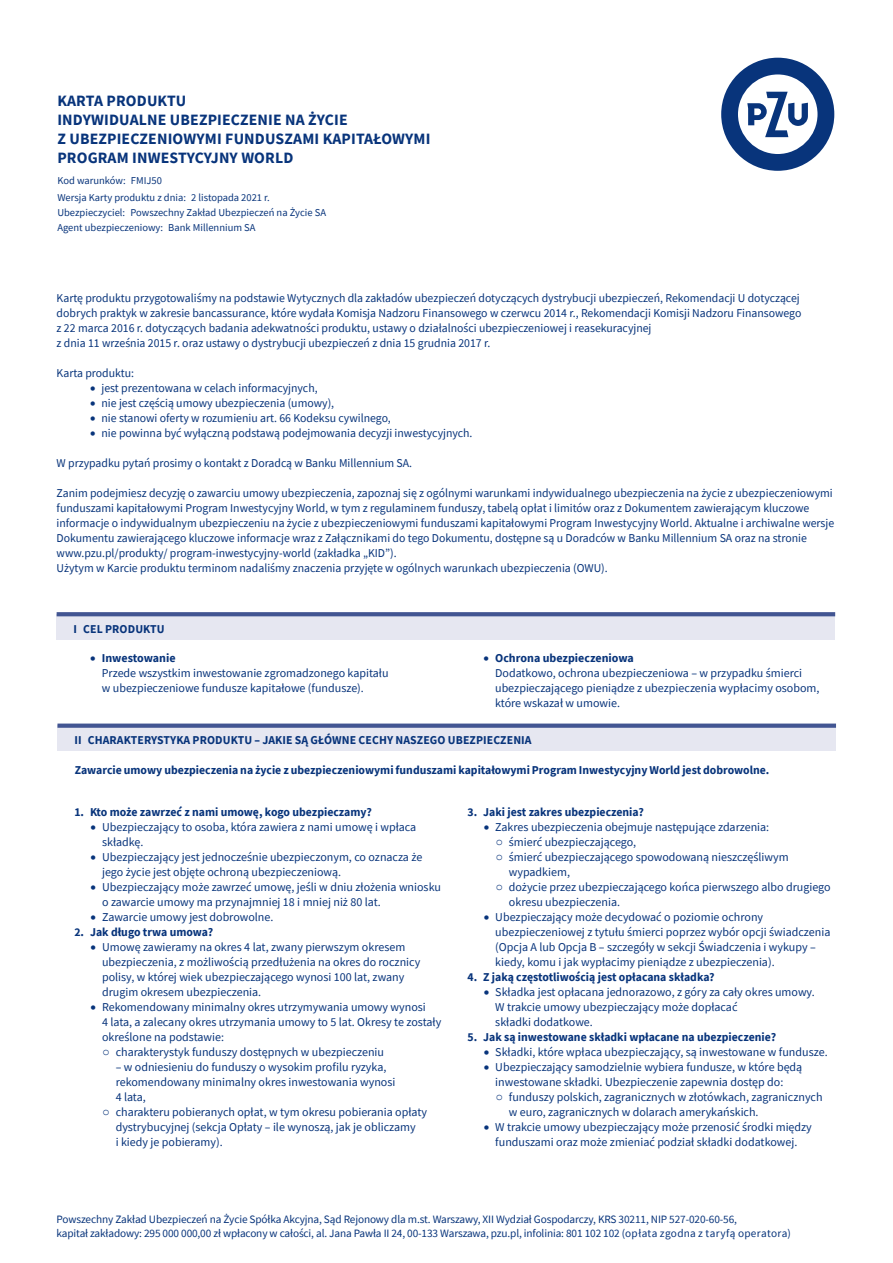
<style>
.page{position:relative;width:893px;height:1263px;background:#fff}
.page>*{position:absolute;margin:0;border:0;box-sizing:border-box;transform-origin:0 0}
.t1{font:700 15.75px/18.9px "Source Sans Pro";letter-spacing:.01em;color:#08347b}
._8_5_10_NORMAL2__KAR{font:12px/15px "Source Sans Pro";color:#08347b}
._8_10_5_NORMAL_KARTA{font:12px/15px "Source Sans Pro";color:#08347b}
._8_5_10_NORMAL2__TAB{font:12px/15px "Source Sans Pro";color:#08347b}
._8_10_5_NORMAL_KARTA-2{font:700 12px "Source Sans Pro";color:#08347b}
._8_5_NAGŁÓWKI{font:700 12px "Source Sans Pro";letter-spacing:.01em;color:#08347b}
.t2{font:11.25px/13.5px "Source Sans Pro";letter-spacing:-.01em;color:#08347b}
.t3{font:10.5px/17px "Source Sans Pro";color:#08347b}
.s1{font-weight:700}
.s2{font-family:"Courier New"}
</style>
<div class="page">
<svg style="left:721px;top:58px;width:113px;height:113px"></svg>
<div style="left:57px;top:726px;width:779px;height:25px;background:#e6e7f1"></div>
<div style="left:57px;top:723px;width:779px;height:5px;background:#425592"></div>
<div style="left:57px;top:614px;width:778px;height:26px;background:#e6e7f1"></div>
<svg style="left:57px;top:612px;width:778px;height:4px;background:#485b95"></svg>
<h1 class="t1" style="left:57px;top:91px;width:375px">KARTA PRODUKTU<br>INDYWIDUALNE UBEZPIECZENIE NA ŻYCIE<br>Z UBEZPIECZENIOWYMI FUNDUSZAMI KAPITAŁOWYMI<br>PROGRAM INWESTYCYJNY WORLD</h1>
<p class="t3" style="left:57px;top:172px;width:214px">Kod warunków: FMIJ50<br>Wersja Karty produktu z dnia: 2 listopada 2021 r.</p>
<p class="t3" style="left:57px;top:205px;width:270px;line-height:14.9px">Ubezpieczyciel: Powszechny Zakład Ubezpieczeń na Życie SA<br>Agent ubezpieczeniowy: Bank Millennium SA</p>
<p class="_8_10_5_NORMAL_KARTA" style="left:57px;top:291px;width:746px">Kartę produktu przygotowaliśmy na podstawie Wytycznych dla zakładów ubezpieczeń dotyczących dystrybucji ubezpieczeń, Rekomendacji U dotyczącej dobrych praktyk w zakresie bancassurance, które wydała Komisja Nadzoru Finansowego w czerwcu 2014 r., Rekomendacji Komisji Nadzoru Finansowego z 22 marca 2016 r. dotyczących badania adekwatności produktu, ustawy o działalności ubezpieczeniowej i reasekuracyjnej<br>z dnia 11 września 2015 r. oraz ustawy o dystrybucji ubezpieczeń z dnia 15 grudnia 2017 r.</p>
<p class="_8_10_5_NORMAL_KARTA" style="left:57px;top:366px;width:79px">Karta produktu:</p>
<p class="_8_10_5_NORMAL_KARTA" style="left:90px;top:381px;width:229px">• jest prezentowana w celach informacyjnych,</p>
<p class="_8_10_5_NORMAL_KARTA" style="left:90px;top:396px;width:245px">• nie jest częścią umowy ubezpieczenia (umowy),</p>
<p class="_8_10_5_NORMAL_KARTA" style="left:90px;top:411px;width:302px">• nie stanowi oferty w rozumieniu art. 66 Kodeksu cywilnego,</p>
<p class="_8_10_5_NORMAL_KARTA" style="left:90px;top:426px;width:384px">• nie powinna być wyłączną podstawą podejmowania decyzji inwestycyjnych.</p>
<p class="_8_10_5_NORMAL_KARTA" style="left:57px;top:456px;width:357px">W przypadku pytań prosimy o kontakt z Doradcą w Banku Millennium SA.</p>
<p class="_8_10_5_NORMAL_KARTA" style="left:57px;top:486px;width:779px">Zanim podejmiesz decyzję o zawarciu umowy ubezpieczenia, zapoznaj się z ogólnymi warunkami indywidualnego ubezpieczenia na życie z ubezpieczeniowymi funduszami kapitałowymi Program Inwestycyjny World, w tym z regulaminem funduszy, tabelą opłat i limitów oraz z Dokumentem zawierającym kluczowe informacje o indywidualnym ubezpieczeniu na życie z ubezpieczeniowymi funduszami kapitałowymi Program Inwestycyjny World. Aktualne i archiwalne wersje Dokumentu zawierającego kluczowe informacje wraz z Załącznikami do tego Dokumentu, dostępne są u Doradców w Banku Millennium SA oraz na stronie www.pzu.pl/produkty/ program-inwestycyjny-world (zakładka „KID”).</p>
<p class="_8_10_5_NORMAL_KARTA" style="left:57px;top:561px;width:553px">Użytym w Karcie produktu terminom nadaliśmy znaczenia przyjęte w ogólnych warunkach ubezpieczenia (OWU).</p>
<p class="_8_5_NAGŁÓWKI" style="left:74px;top:620px;width:93px">I CEL PRODUKTU</p>
<p class="_8_5_10_NORMAL2__KAR" style="left:102px;top:650px;width:288px;text-indent:-12px">• <span class="s1">Inwestowanie<br></span>Przede wszystkim inwestowanie zgromadzonego kapitału w ubezpieczeniowe fundusze kapitałowe (fundusze).</p>
<p class="_8_5_10_NORMAL2__KAR" style="left:495px;top:650px;width:326px;text-indent:-12px">• <span class="s1">Ochrona ubezpieczeniowa<br></span>Dodatkowo, ochrona ubezpieczeniowa – w przypadku śmierci ubezpieczającego pieniądze z ubezpieczenia wypłacimy osobom, które wskazał w umowie.</p>
<p class="_8_5_NAGŁÓWKI" style="left:74px;top:732px;width:459px">II CHARAKTERYSTYKA PRODUKTU – JAKIE SĄ GŁÓWNE CECHY NASZEGO UBEZPIECZENIA</p>
<p class="_8_10_5_NORMAL_KARTA-2" style="left:75px;top:762px;width:696px">Zawarcie umowy ubezpieczenia na życie z ubezpieczeniowymi funduszami kapitałowymi Program Inwestycyjny World jest dobrowolne.</p>
<p class="_8_10_5_NORMAL_KARTA-2" style="left:74px;top:804px;width:299px">1. Kto może zawrzeć z nami umowę, kogo ubezpieczamy?</p>
<p class="_8_5_10_NORMAL2__KAR" style="left:102px;top:819px;width:316px;text-indent:-12px">• Ubezpieczający to osoba, która zawiera z nami umowę i wpłaca składkę.</p>
<p class="_8_5_10_NORMAL2__KAR" style="left:102px;top:849px;width:322px;text-indent:-12px">• Ubezpieczający jest jednocześnie ubezpieczonym, co oznacza że jego życie jest objęte ochroną ubezpieczeniową.</p>
<p class="_8_5_10_NORMAL2__KAR" style="left:102px;top:879px;width:340px;text-indent:-12px">• Ubezpieczający może zawrzeć umowę, jeśli w dniu złożenia wniosku o zawarcie umowy ma przynajmniej 18 i mniej niż 80 lat.</p>
<p class="_8_5_10_NORMAL2__KAR" style="left:91px;top:909px;width:184px">• Zawarcie umowy jest dobrowolne.</p>
<p class="_8_10_5_NORMAL_KARTA-2" style="left:74px;top:924px;width:140px">2. Jak długo trwa umowa?</p>
<p class="_8_5_10_NORMAL2__KAR" style="left:102px;top:939px;width:320px;text-indent:-12px">• Umowę zawieramy na okres 4 lat, zwany pierwszym okresem ubezpieczenia, z możliwością przedłużenia na okres do rocznicy polisy, w której wiek ubezpieczającego wynosi 100 lat, zwany drugim okresem ubezpieczenia.</p>
<p class="_8_5_10_NORMAL2__KAR" style="left:102px;top:999px;width:341px;text-indent:-12px">• Rekomendowany minimalny okres utrzymywania umowy wynosi<br>4 lata, a zalecany okres utrzymania umowy to 5 lat. Okresy te zostały określone na podstawie:</p>
<p class="_8_5_10_NORMAL2__TAB" style="left:102px;top:1044px;width:283px"><span class="s2">o</span> charakterystyk funduszy dostępnych w ubezpieczeniu</p>
<p class="_8_5_10_NORMAL2__TAB" style="left:116px;top:1059px;width:281px">– w odniesieniu do funduszy o wysokim profilu ryzyka, rekomendowany minimalny okres inwestowania wynosi<br>4 lata,</p>
<p class="_8_5_10_NORMAL2__TAB" style="left:116px;top:1104px;width:313px;text-indent:-13px"><span class="s2">o</span> charakteru pobieranych opłat, w tym okresu pobierania opłaty dystrybucyjnej (sekcja Opłaty – ile wynoszą, jak je obliczamy<br>i kiedy je pobieramy).</p>
<p class="_8_10_5_NORMAL_KARTA-2" style="left:468px;top:804px;width:178px">3. Jaki jest zakres ubezpieczenia?</p>
<p class="_8_5_10_NORMAL2__KAR" style="left:484px;top:819px;width:287px">• Zakres ubezpieczenia obejmuje następujące zdarzenia:</p>
<p class="_8_5_10_NORMAL2__TAB" style="left:496px;top:834px;width:142px"><span class="s2">o</span> śmierć ubezpieczającego,</p>
<p class="_8_5_10_NORMAL2__TAB" style="left:509px;top:849px;width:281px;text-indent:-13px"><span class="s2">o</span> śmierć ubezpieczającego spowodowaną nieszczęśliwym wypadkiem,</p>
<p class="_8_5_10_NORMAL2__TAB" style="left:509px;top:879px;width:323px;text-indent:-13px"><span class="s2">o</span> dożycie przez ubezpieczającego końca pierwszego albo drugiego okresu ubezpieczenia.</p>
<p class="_8_5_10_NORMAL2__KAR" style="left:495px;top:909px;width:337px;text-indent:-12px">• Ubezpieczający może decydować o poziomie ochrony ubezpieczeniowej z tytułu śmierci poprzez wybór opcji świadczenia (Opcja A lub Opcja B – szczegóły w sekcji Świadczenia i wykupy – kiedy, komu i jak wypłacimy pieniądze z ubezpieczenia).</p>
<p class="_8_10_5_NORMAL_KARTA-2" style="left:468px;top:969px;width:248px">4. Z jaką częstotliwością jest opłacana składka?</p>
<p class="_8_5_10_NORMAL2__KAR" style="left:495px;top:984px;width:321px;text-indent:-12px">• Składka jest opłacana jednorazowo, z góry za cały okres umowy.<br>W trakcie umowy ubezpieczający może dopłacać<br>składki dodatkowe.</p>
<p class="_8_10_5_NORMAL_KARTA-2" style="left:468px;top:1029px;width:310px">5. Jak są inwestowane składki wpłacane na ubezpieczenie?</p>
<p class="_8_5_10_NORMAL2__KAR" style="left:484px;top:1044px;width:345px">• Składki, które wpłaca ubezpieczający, są inwestowane w fundusze.</p>
<p class="_8_5_10_NORMAL2__KAR" style="left:495px;top:1059px;width:309px;text-indent:-12px">• Ubezpieczający samodzielnie wybiera fundusze, w które będą inwestowane składki. Ubezpieczenie zapewnia dostęp do:</p>
<p class="_8_5_10_NORMAL2__TAB" style="left:509px;top:1089px;width:315px;text-indent:-13px"><span class="s2">o</span> funduszy polskich, zagranicznych w złotówkach, zagranicznych w euro, zagranicznych w dolarach amerykańskich.</p>
<p class="_8_5_10_NORMAL2__KAR" style="left:484px;top:1119px;width:330px;text-align:center">• W trakcie umowy ubezpieczający może przenosić środki między funduszami oraz może zmieniać podział składki dodatkowej.</p>
<p class="t2" style="left:57px;top:1213px;width:736px">Powszechny Zakład Ubezpieczeń na Życie Spółka Akcyjna, Sąd Rejonowy dla m.st. Warszawy, XII Wydział Gospodarczy, KRS 30211, NIP 527-020-60-56,<br>kapitał zakładowy: 295 000 000,00 zł wpłacony w całości, al. Jana Pawła II 24, 00-133 Warszawa, pzu.pl, infolinia: 801 102 102 (opłata zgodna z taryfą operatora)</p>
</div>
